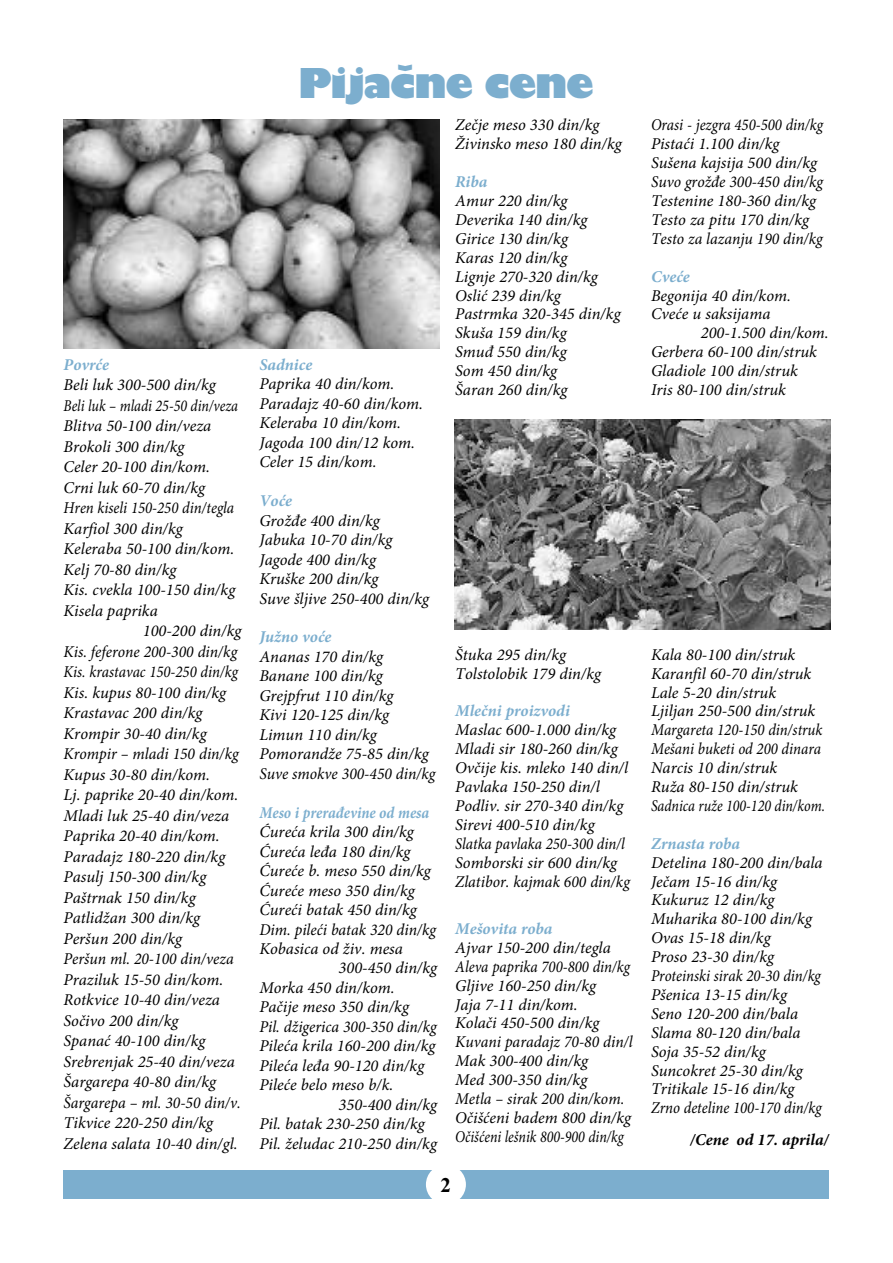
<style>
.page{position:relative;width:893px;height:1263px;background:#fff}
.page>*{position:absolute;margin:0;border:0;box-sizing:border-box;transform-origin:0 0}
.t1{font:45px "Gill Kay DEE";color:#7caece}
.t2{font:700 21px "Times New Roman";color:#000}
.t3{font:italic 16.5px/18.9px "Minion Pro";color:#000}
.t4{font:italic 16.5px/18.9px "Minion Pro";color:#000;scale:.9 1}
.t5{font:italic 16.5px "Minion Pro";color:#000;scale:.95 1}
.t6{font:italic 700 16.5px "Minion Pro";color:#7caece}
.t7{font:italic 16.5px "Minion Pro";color:#000;scale:.85 1}
.t8{font:italic 700 16.5px "Minion Pro";color:#7caece;scale:.9 1}
.t9{font:italic 700 16.5px "Minion Pro";color:#000}
</style>
<div class="page">
<div style="left:63px;top:1170px;width:766px;height:29px;background:#7caece"></div>
<div style="left:426px;top:1164px;width:40px;height:40px;background:#fff;border-radius:50%"></div>
<img style="left:64px;top:119px;width:375px;height:230px">
<img style="left:454px;top:419px;width:376px;height:210px">
<p class="t6" style="left:64px;top:358px;width:47px">Povrće</p>
<p class="t3" style="left:64px;top:377px;width:154px">Beli luk 300-500 din/kg</p>
<p class="t7" style="left:64px;top:399px;width:207px">Beli luk – mladi 25-50 din/veza</p>
<p class="t3" style="left:64px;top:418px;width:149px">Blitva 50-100 din/veza</p>
<p class="t3" style="left:64px;top:439px;width:123px">Brokoli 300 din/kg</p>
<p class="t3" style="left:64px;top:459px;width:148px">Celer 20-100 din/kom.</p>
<p class="t3" style="left:64px;top:480px;width:143px">Crni luk 60-70 din/kg</p>
<p class="t4" style="left:64px;top:500px;width:191px">Hren kiseli 150-250 din/tegla</p>
<p class="t3" style="left:64px;top:520px;width:121px">Karfiol 300 din/kg</p>
<p class="t3" style="left:64px;top:541px;width:172px">Keleraba 50-100 din/kom.</p>
<p class="t3" style="left:64px;top:561px;width:114px">Kelj 70-80 din/kg</p>
<p class="t3" style="left:64px;top:582px;width:173px">Kis. cvekla 100-150 din/kg</p>
<p class="t3" style="left:64px;top:602px;width:96px">Kisela paprika</p>
<p class="t3" style="left:143px;top:623px;width:100px">100-200 din/kg</p>
<p class="t5" style="left:64px;top:645px;width:184px">Kis. feferone 200-300 din/kg</p>
<p class="t4" style="left:64px;top:664px;width:195px">Kis. krastavac 150-250 din/kg</p>
<p class="t3" style="left:64px;top:684px;width:164px">Kis. kupus 80-100 din/kg</p>
<p class="t3" style="left:64px;top:705px;width:140px">Krastavac 200 din/kg</p>
<p class="t3" style="left:64px;top:725px;width:145px">Krompir 30-40 din/kg</p>
<p class="t5" style="left:64px;top:748px;width:186px">Krompir – mladi 150 din/kg</p>
<p class="t3" style="left:64px;top:766px;width:148px">Kupus 30-80 din/kom.</p>
<p class="t3" style="left:64px;top:787px;width:176px">Lj. paprike 20-40 din/kom.</p>
<p class="t3" style="left:64px;top:807px;width:167px">Mladi luk 25-40 din/veza</p>
<p class="t3" style="left:64px;top:828px;width:158px">Paprika 20-40 din/kom.</p>
<p class="t3" style="left:64px;top:848px;width:163px">Paradajz 180-220 din/kg</p>
<p class="t3" style="left:64px;top:869px;width:144px">Pasulj 150-300 din/kg</p>
<p class="t3" style="left:64px;top:889px;width:134px">Paštrnak 150 din/kg</p>
<p class="t3" style="left:64px;top:910px;width:138px">Patlidžan 300 din/kg</p>
<p class="t3" style="left:64px;top:930px;width:120px">Peršun 200 din/kg</p>
<p class="t5" style="left:64px;top:952px;width:181px">Peršun ml. 20-100 din/veza</p>
<p class="t3" style="left:64px;top:971px;width:161px">Praziluk 15-50 din/kom.</p>
<p class="t3" style="left:64px;top:992px;width:158px">Rotkvice 10-40 din/veza</p>
<p class="t3" style="left:64px;top:1012px;width:116px">Sočivo 200 din/kg</p>
<p class="t3" style="left:64px;top:1033px;width:143px">Spanać 40-100 din/kg</p>
<p class="t3" style="left:64px;top:1053px;width:173px">Srebrenjak 25-40 din/veza</p>
<p class="t3" style="left:64px;top:1074px;width:154px">Šargarepa 40-80 din/kg</p>
<p class="t5" style="left:64px;top:1096px;width:188px">Šargarepa – ml. 30-50 din/v.</p>
<p class="t3" style="left:64px;top:1115px;width:151px">Tikvice 220-250 din/kg</p>
<p class="t3" style="left:64px;top:1135px;width:176px">Zelena salata 10-40 din/gl.</p>
<h1 class="t1" style="left:299px;top:56px;width:296px">Pijačne cene</h1>
<p class="t6" style="left:259px;top:358px;width:54px">Sadnice</p>
<p class="t3" style="left:259px;top:376px;width:165px;line-height:19.5px">Paprika 40 din/kom.<br>Paradajz 40-60 din/kom.<br>Keleraba 10 din/kom.<br>Jagoda 100 din/12 kom.<br>Celer 15 din/kom.</p>
<p class="t6" style="left:259px;top:495px;width:34px">Voće</p>
<p class="t3" style="left:259px;top:512px;width:171px;line-height:19.5px">Grožđe 400 din/kg<br>Jabuka 10-70 din/kg<br>Jagode 400 din/kg<br>Kruške 200 din/kg<br>Suve šljive 250-400 din/kg</p>
<p class="t6" style="left:259px;top:631px;width:74px">Južno voće</p>
<p class="t3" style="left:259px;top:648px;width:178px;line-height:19.5px">Ananas 170 din/kg<br>Banane 100 din/kg<br>Grejpfrut 110 din/kg<br>Kivi 120-125 din/kg<br>Limun 110 din/kg<br>Pomorandže 75-85 din/kg<br>Suve smokve 300-450 din/kg</p>
<p class="t8" style="left:259px;top:806px;width:190px">Meso i prerađevine od mesa</p>
<p class="t3" style="left:259px;top:824px;width:156px">Ćureća krila 300 din/kg</p>
<p class="t3" style="left:259px;top:843px;width:153px">Ćureća leđa 180 din/kg</p>
<p class="t3" style="left:259px;top:863px;width:173px">Ćureće b. meso 550 din/kg</p>
<p class="t3" style="left:259px;top:882px;width:157px">Ćureće meso 350 din/kg</p>
<p class="t3" style="left:259px;top:902px;width:159px">Ćureći batak 450 din/kg</p>
<p class="t5" style="left:259px;top:923px;width:187px">Dim. pileći batak 320 din/kg</p>
<p class="t3" style="left:259px;top:941px;width:145px">Kobasica od živ. mesa</p>
<p class="t3" style="left:339px;top:960px;width:100px">300-450 din/kg</p>
<p class="t3" style="left:259px;top:980px;width:137px">Morka 450 din/kom.</p>
<p class="t3" style="left:259px;top:999px;width:151px">Pačije meso 350 din/kg</p>
<p class="t5" style="left:259px;top:1020px;width:188px">Pil. džigerica 300-350 din/kg</p>
<p class="t3" style="left:259px;top:1038px;width:178px">Pileća krila 160-200 din/kg</p>
<p class="t3" style="left:259px;top:1057px;width:166px">Pileća leđa 90-120 din/kg</p>
<p class="t3" style="left:259px;top:1077px;width:136px">Pileće belo meso b/k.</p>
<p class="t3" style="left:339px;top:1096px;width:100px">350-400 din/kg</p>
<p class="t3" style="left:259px;top:1116px;width:167px">Pil. batak 230-250 din/kg</p>
<p class="t3" style="left:259px;top:1135px;width:179px">Pil. želudac 210-250 din/kg</p>
<p class="t3" style="left:455px;top:117px;width:168px">Zečje meso 330 din/kg<br>Živinsko meso 180 din/kg</p>
<p class="t6" style="left:455px;top:176px;width:34px">Riba</p>
<p class="t3" style="left:455px;top:193px;width:167px">Amur 220 din/kg<br>Deverika 140 din/kg<br>Girice 130 din/kg<br>Karas 120 din/kg<br>Lignje 270-320 din/kg<br>Oslić 239 din/kg<br>Pastrmka 320-345 din/kg<br>Skuša 159 din/kg<br>Smuđ 550 din/kg<br>Som 450 din/kg<br>Šaran 260 din/kg</p>
<p class="t3" style="left:455px;top:646px;width:147px">Štuka 295 din/kg<br>Tolstolobik 179 din/kg</p>
<p class="t6" style="left:455px;top:705px;width:116px">Mlečni proizvodi</p>
<p class="t3" style="left:455px;top:722px;width:176px">Maslac 600-1.000 din/kg<br>Mladi sir 180-260 din/kg<br>Ovčije kis. mleko 140 din/l<br>Pavlaka 150-250 din/l<br>Podliv. sir 270-340 din/kg<br>Sirevi 400-510 din/kg<br>Slatka pavlaka 250-300 din/l<br>Somborski sir 600 din/kg<br>Zlatibor. kajmak 600 din/kg</p>
<p class="t6" style="left:455px;top:922px;width:99px">Mešovita roba</p>
<p class="t3" style="left:455px;top:939px;width:179px">Ajvar 150-200 din/tegla<br>Aleva paprika 700-800 din/kg<br>Gljive 160-250 din/kg<br>Jaja 7-11 din/kom.<br>Kolači 450-500 din/kg<br>Kuvani paradajz 70-80 din/l<br>Mak 300-400 din/kg<br>Med 300-350 din/kg<br>Metla – sirak 200 din/kom.<br>Očišćeni badem 800 din/kg<br>Očišćeni lešnik 800-900 din/kg</p>
<p class="t2" style="left:441px;top:1172px;width:12px">2</p>
<p class="t4" style="left:651px;top:117px;width:193px">Orasi - jezgra 450-500 din/kg<br>Pistaći 1.100 din/kg<br>Sušena kajsija 500 din/kg<br>Suvo grožđe 300-450 din/kg<br>Testenine 180-360 din/kg<br>Testo za pitu 170 din/kg<br>Testo za lazanju 190 din/kg</p>
<p class="t6" style="left:651px;top:270px;width:40px">Cveće</p>
<p class="t3" style="left:651px;top:287px;width:141px">Begonija 40 din/kom.<br>Cveće u saksijama</p>
<p class="t3" style="left:651px;top:325px;width:179px;text-indent:50px">200-1.500 din/kom.<br>Gerbera 60-100 din/struk<br>Gladiole 100 din/struk<br>Iris 80-100 din/struk</p>
<p class="t3" style="left:651px;top:646px;width:175px">Kala 80-100 din/struk<br>Karanfil 60-70 din/struk<br>Lale 5-20 din/struk<br>Ljiljan 250-500 din/struk<br>Margareta 120-150 din/struk<br>Mešani buketi od 200 dinara<br>Narcis 10 din/struk<br>Ruža 80-150 din/struk<br>Sadnica ruže 100-120 din/kom.</p>
<p class="t6" style="left:651px;top:837px;width:91px">Zrnasta roba</p>
<p class="t3" style="left:651px;top:854px;width:173px">Detelina 180-200 din/bala<br>Ječam 15-16 din/kg<br>Kukuruz 12 din/kg<br>Muharika 80-100 din/kg<br>Ovas 15-18 din/kg<br>Proso 23-30 din/kg<br>Proteinski sirak 20-30 din/kg<br>Pšenica 13-15 din/kg<br>Seno 120-200 din/bala<br>Slama 80-120 din/bala<br>Soja 35-52 din/kg<br>Suncokret 25-30 din/kg<br>Tritikale 15-16 din/kg<br>Zrno deteline 100-170 din/kg</p>
<p class="t9" style="left:690px;top:1133px;width:141px">/Cene od 17. aprila/</p>
</div>
